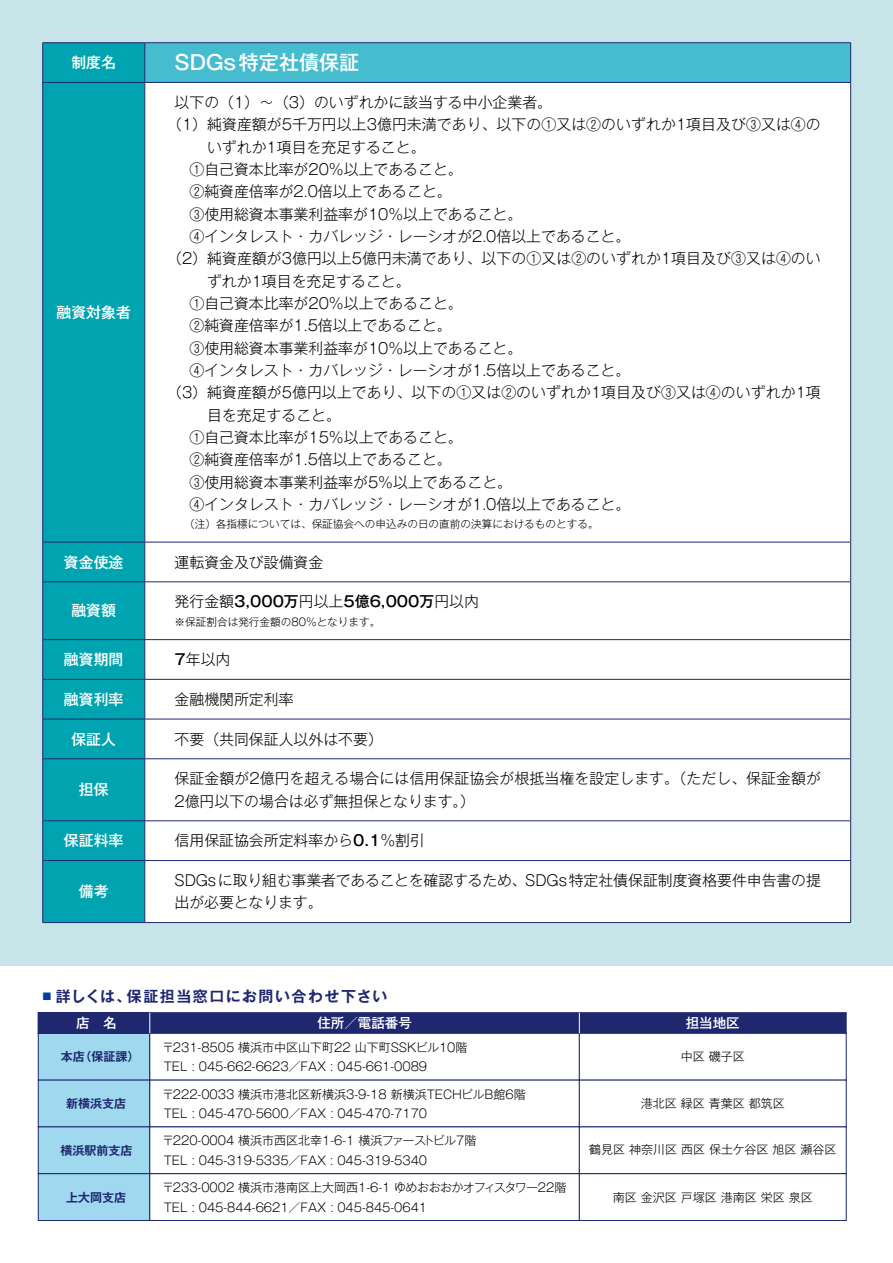
<style>
.page{position:relative;width:893px;height:1263px;background:#fff}
.page>*{position:absolute;margin:0;border:0;box-sizing:border-box;transform-origin:0 0}
.t1{font:500 20.1px "Gothic MB101 Pr 6";color:#fff}
.t2{font:700 15px "Gothic MB101 Pr 6 De";letter-spacing:.1em;color:#1f286f}
.t3{font:300 14.85px/22.4px "Gothic MB101 Pr 6";color:#000}
.t4{font:500 14.85px "Gothic MB101 Pr 6";color:#fff}
.t5{font:500 14.85px "Gothic MB101 Pr 6";color:#000}
.t6{font:500 13.5px "Gothic MB101 Pr 6";color:#fff}
.t7{font:300 12px/19.5px "Gothic MB101 Pr 6";color:#000}
.t8{font:700 12px "Gothic MB101 Pr 6 De";color:#1f286f}
.t9{font:300 10.65px "Gothic MB101 Pr 6";color:#000}
.s1{font-weight:300}
.s2{font-weight:500}
.s3{color:#003f98}
</style>
<div class="page">
<div style="left:38px;top:1033px;width:112px;height:47px;background:#a0d8ef"></div>
<div style="left:38px;top:1033px;width:112px;height:47px;border:1px solid #1f286f"></div>
<div style="left:38px;top:1013px;width:112px;height:20px;background:#1f286f"></div>
<div style="left:38px;top:1012px;width:112px;height:21px;border:1px solid #1f286f"></div>
<div style="left:150px;top:1013px;width:429px;height:20px;background:#1f286f"></div>
<div style="left:150px;top:1012px;width:430px;height:21px;border:1px solid #1f286f"></div>
<div style="left:579px;top:1013px;width:267px;height:20px;background:#1f286f"></div>
<div style="left:579px;top:1012px;width:267px;height:21px;border:1px solid #1f286f"></div>
<div style="left:150px;top:1033px;width:430px;height:47px;border:1px solid #1f286f"></div>
<div style="left:579px;top:1033px;width:267px;height:47px;border:1px solid #1f286f"></div>
<div style="left:38px;top:1080px;width:112px;height:47px;background:#a0d8ef"></div>
<div style="left:38px;top:1080px;width:112px;height:47px;border:1px solid #1f286f"></div>
<div style="left:150px;top:1080px;width:430px;height:47px;border:1px solid #1f286f"></div>
<div style="left:579px;top:1080px;width:267px;height:47px;border:1px solid #1f286f"></div>
<div style="left:38px;top:1127px;width:112px;height:47px;background:#a0d8ef"></div>
<div style="left:38px;top:1127px;width:112px;height:47px;border:1px solid #1f286f"></div>
<div style="left:38px;top:1174px;width:112px;height:46px;background:#a0d8ef"></div>
<div style="left:38px;top:1173px;width:112px;height:48px;border:1px solid #1f286f"></div>
<div style="left:150px;top:1173px;width:430px;height:48px;border:1px solid #1f286f"></div>
<div style="left:579px;top:1173px;width:267px;height:48px;border:1px solid #1f286f"></div>
<svg style="left:579px;top:1013px;width:1px;height:20px"></svg>
<svg style="left:150px;top:1013px;width:1px;height:20px"></svg>
<div style="left:0;top:0;width:893px;height:965px;background:#c7e4e8"></div>
<div style="left:43px;top:43px;width:102px;height:879px;background:#00a4b0"></div>
<div style="left:145px;top:43px;width:706px;height:39px;background:#45bdcf"></div>
<div style="left:146px;top:83px;width:704px;height:839px;background:#fff"></div>
<hr style="left:43px;top:42px;width:102px;height:1px;background:#1f286f">
<hr style="left:42px;top:43px;width:1px;height:39px;background:#1f286f">
<hr style="left:145px;top:42px;width:706px;height:1px;background:#1f286f">
<hr style="left:145px;top:43px;width:1px;height:39px;background:#1f286f">
<hr style="left:850px;top:43px;width:1px;height:39px;background:#1f286f">
<hr style="left:43px;top:82px;width:102px;height:1px;background:#1f286f">
<hr style="left:42px;top:83px;width:1px;height:459px;background:#1f286f">
<hr style="left:145px;top:82px;width:706px;height:1px;background:#1f286f">
<hr style="left:145px;top:83px;width:1px;height:459px;background:#1f286f">
<hr style="left:850px;top:83px;width:1px;height:459px;background:#1f286f">
<hr style="left:43px;top:542px;width:102px;height:1px;background:#1f286f">
<hr style="left:42px;top:542px;width:1px;height:40px;background:#1f286f">
<hr style="left:145px;top:542px;width:706px;height:1px;background:#1f286f">
<hr style="left:145px;top:542px;width:1px;height:40px;background:#1f286f">
<hr style="left:850px;top:542px;width:1px;height:40px;background:#1f286f">
<hr style="left:43px;top:581px;width:102px;height:1px;background:#1f286f">
<hr style="left:42px;top:582px;width:1px;height:57px;background:#1f286f">
<hr style="left:145px;top:581px;width:706px;height:1px;background:#1f286f">
<hr style="left:145px;top:582px;width:1px;height:57px;background:#1f286f">
<hr style="left:850px;top:582px;width:1px;height:57px;background:#1f286f">
<hr style="left:43px;top:639px;width:102px;height:1px;background:#1f286f">
<hr style="left:42px;top:640px;width:1px;height:39px;background:#1f286f">
<hr style="left:145px;top:639px;width:706px;height:1px;background:#1f286f">
<hr style="left:145px;top:640px;width:1px;height:39px;background:#1f286f">
<hr style="left:850px;top:640px;width:1px;height:39px;background:#1f286f">
<hr style="left:43px;top:679px;width:102px;height:1px;background:#1f286f">
<hr style="left:42px;top:679px;width:1px;height:40px;background:#1f286f">
<hr style="left:145px;top:679px;width:706px;height:1px;background:#1f286f">
<hr style="left:145px;top:679px;width:1px;height:40px;background:#1f286f">
<hr style="left:850px;top:679px;width:1px;height:40px;background:#1f286f">
<hr style="left:43px;top:719px;width:102px;height:1px;background:#1f286f">
<hr style="left:42px;top:719px;width:1px;height:39px;background:#1f286f">
<hr style="left:145px;top:719px;width:706px;height:1px;background:#1f286f">
<hr style="left:145px;top:719px;width:1px;height:39px;background:#1f286f">
<hr style="left:850px;top:719px;width:1px;height:39px;background:#1f286f">
<hr style="left:43px;top:758px;width:102px;height:1px;background:#1f286f">
<hr style="left:42px;top:759px;width:1px;height:62px;background:#1f286f">
<hr style="left:145px;top:758px;width:706px;height:1px;background:#1f286f">
<hr style="left:145px;top:759px;width:1px;height:62px;background:#1f286f">
<hr style="left:850px;top:759px;width:1px;height:62px;background:#1f286f">
<hr style="left:43px;top:820px;width:102px;height:1px;background:#1f286f">
<hr style="left:42px;top:821px;width:1px;height:39px;background:#1f286f">
<hr style="left:145px;top:820px;width:706px;height:1px;background:#1f286f">
<hr style="left:145px;top:821px;width:1px;height:39px;background:#1f286f">
<hr style="left:850px;top:821px;width:1px;height:39px;background:#1f286f">
<hr style="left:43px;top:860px;width:102px;height:1px;background:#1f286f">
<hr style="left:42px;top:861px;width:1px;height:61px;background:#1f286f">
<hr style="left:145px;top:860px;width:706px;height:1px;background:#1f286f">
<hr style="left:145px;top:861px;width:1px;height:61px;background:#1f286f">
<hr style="left:850px;top:861px;width:1px;height:61px;background:#1f286f">
<hr style="left:43px;top:922px;width:102px;height:1px;background:#1f286f">
<hr style="left:145px;top:922px;width:706px;height:1px;background:#1f286f">
<p class="t4" style="left:71px;top:50px;width:46px">制度名</p>
<h1 class="t1" style="left:175px;top:46px;width:186px">SDGs特定社債保証</h1>
<p class="t4" style="left:57px;top:300px;width:76px">融資対象者</p>
<p class="t3" style="left:175px;top:90px;width:379px">以下の（1）〜（3）のいずれかに該当する中小企業者。</p>
<p class="t3" style="left:167px;top:112px;width:655px">（1）純資産額が5千万円以上3億円未満であり、以下の①又は②のいずれか1項目及び③又は④の</p>
<p class="t3" style="left:207px;top:135px;width:220px">いずれか1項目を充足すること。</p>
<p class="t3" style="left:175px;top:157px;width:290px">　①自己資本比率が20％以上であること。</p>
<p class="t3" style="left:175px;top:179px;width:279px">　②純資産倍率が2.0倍以上であること。</p>
<p class="t3" style="left:175px;top:202px;width:349px">　③使用総資本事業利益率が10％以上であること。</p>
<p class="t3" style="left:175px;top:224px;width:457px">　④インタレスト・カバレッジ・レーシオが2.0倍以上であること。</p>
<p class="t3" style="left:167px;top:246px;width:655px">（2）純資産額が3億円以上5億円未満であり、以下の①又は②のいずれか1項目及び③又は④のい</p>
<p class="t3" style="left:207px;top:268px;width:205px">ずれか1項目を充足すること。</p>
<p class="t3" style="left:175px;top:291px;width:290px">　①自己資本比率が20％以上であること。</p>
<p class="t3" style="left:175px;top:313px;width:279px">　②純資産倍率が1.5倍以上であること。</p>
<p class="t3" style="left:175px;top:335px;width:349px">　③使用総資本事業利益率が10％以上であること。</p>
<p class="t3" style="left:175px;top:358px;width:457px">　④インタレスト・カバレッジ・レーシオが1.5倍以上であること。</p>
<p class="t3" style="left:167px;top:380px;width:655px">（3）純資産額が5億円以上であり、以下の①又は②のいずれか1項目及び③又は④のいずれか1項</p>
<p class="t3" style="left:207px;top:402px;width:135px">目を充足すること。</p>
<p class="t3" style="left:175px;top:425px;width:290px">　①自己資本比率が15％以上であること。</p>
<p class="t3" style="left:175px;top:447px;width:279px">　②純資産倍率が1.5倍以上であること。</p>
<p class="t3" style="left:175px;top:469px;width:339px">　③使用総資本事業利益率が5％以上であること。</p>
<p class="t3" style="left:175px;top:492px;width:457px">　④インタレスト・カバレッジ・レーシオが1.0倍以上であること。</p>
<p class="t9" style="left:184px;top:515px;width:416px">（注）各指標については、保証協会への申込みの日の直前の決算におけるものとする。</p>
<p class="t4" style="left:64px;top:550px;width:61px">資金使途</p>
<p class="t3" style="left:175px;top:549px;width:150px">運転資金及び設備資金</p>
<p class="t4" style="left:71px;top:598px;width:46px">融資額</p>
<p class="t5" style="left:175px;top:589px;width:306px"><span class="s1">発行金額</span>3,000万<span class="s1">円以上</span>5億6,000万<span class="s1">円以内</span></p>
<p class="t9" style="left:175px;top:613px;width:207px">※保証割合は発行金額の80％となります。</p>
<p class="t4" style="left:64px;top:647px;width:61px">融資期間</p>
<p class="t3" style="left:175px;top:647px;width:57px"><span class="s2">7</span>年以内</p>
<p class="t4" style="left:64px;top:687px;width:61px">融資利率</p>
<p class="t3" style="left:175px;top:687px;width:121px">金融機関所定利率</p>
<p class="t4" style="left:71px;top:727px;width:46px">保証人</p>
<p class="t3" style="left:175px;top:726px;width:210px">不要（共同保証人以外は不要）</p>
<p class="t4" style="left:79px;top:777px;width:31px">担保</p>
<p class="t3" style="left:175px;top:766px;width:648px">保証金額が2億円を超える場合には信用保証協会が根抵当権を設定します。（ただし、保証金額が<br>2億円以下の場合は必ず無担保となります。）</p>
<p class="t4" style="left:64px;top:828px;width:61px">保証料率</p>
<p class="t3" style="left:175px;top:828px;width:252px">信用保証協会所定料率から<span class="s2">0.1</span>％割引</p>
<p class="t4" style="left:79px;top:879px;width:31px">備考</p>
<p class="t3" style="left:175px;top:868px;width:648px">SDGsに取り組む事業者であることを確認するため、SDGs特定社債保証制度資格要件申告書の提出が必要となります。</p>
<p class="t2" style="left:39px;top:984px;width:350px"><span class="s3">■</span>詳しくは、保証担当窓口にお問い合わせ下さい</p>
<p class="t6" style="left:76px;top:1012px;width:42px">店　名</p>
<p class="t6" style="left:317px;top:1012px;width:96px">住所／電話番号</p>
<p class="t6" style="left:686px;top:1012px;width:55px">担当地区</p>
<p class="t8" style="left:61px;top:1047px;width:80px">本店（保証課）</p>
<p class="t7" style="left:162px;top:1036px;width:307px">〒231-8505 横浜市中区山下町22 山下町SSKビル10階<br>TEL : 045-662-6623／FAX : 045-661-0089</p>
<p class="t7" style="left:681px;top:1046px;width:65px">中区 磯子区</p>
<p class="t8" style="left:66px;top:1093px;width:61px">新横浜支店</p>
<p class="t7" style="left:162px;top:1083px;width:365px">〒222-0033 横浜市港北区新横浜3-9-18 新横浜TECHビルB館6階<br>TEL : 045-470-5600／FAX : 045-470-7170</p>
<p class="t7" style="left:641px;top:1093px;width:145px">港北区 緑区 青葉区 都筑区</p>
<p class="t8" style="left:60px;top:1140px;width:73px">横浜駅前支店</p>
<p class="t7" style="left:162px;top:1130px;width:316px">〒220-0004 横浜市西区北幸1-6-1 横浜ファーストビル7階<br>TEL : 045-319-5335／FAX : 045-319-5340</p>
<p class="t7" style="left:589px;top:1139px;width:249px">鶴見区 神奈川区 西区 保土ケ谷区 旭区 瀬谷区</p>
<p class="t8" style="left:66px;top:1187px;width:61px">上大岡支店</p>
<p class="t7" style="left:162px;top:1177px;width:406px">〒233-0002 横浜市港南区上大岡西1-6-1 ゆめおおおかオフィスタワー22階<br>TEL : 045-844-6621／FAX : 045-845-0641</p>
<p class="t7" style="left:613px;top:1186px;width:201px">南区 金沢区 戸塚区 港南区 栄区 泉区</p>
</div>
